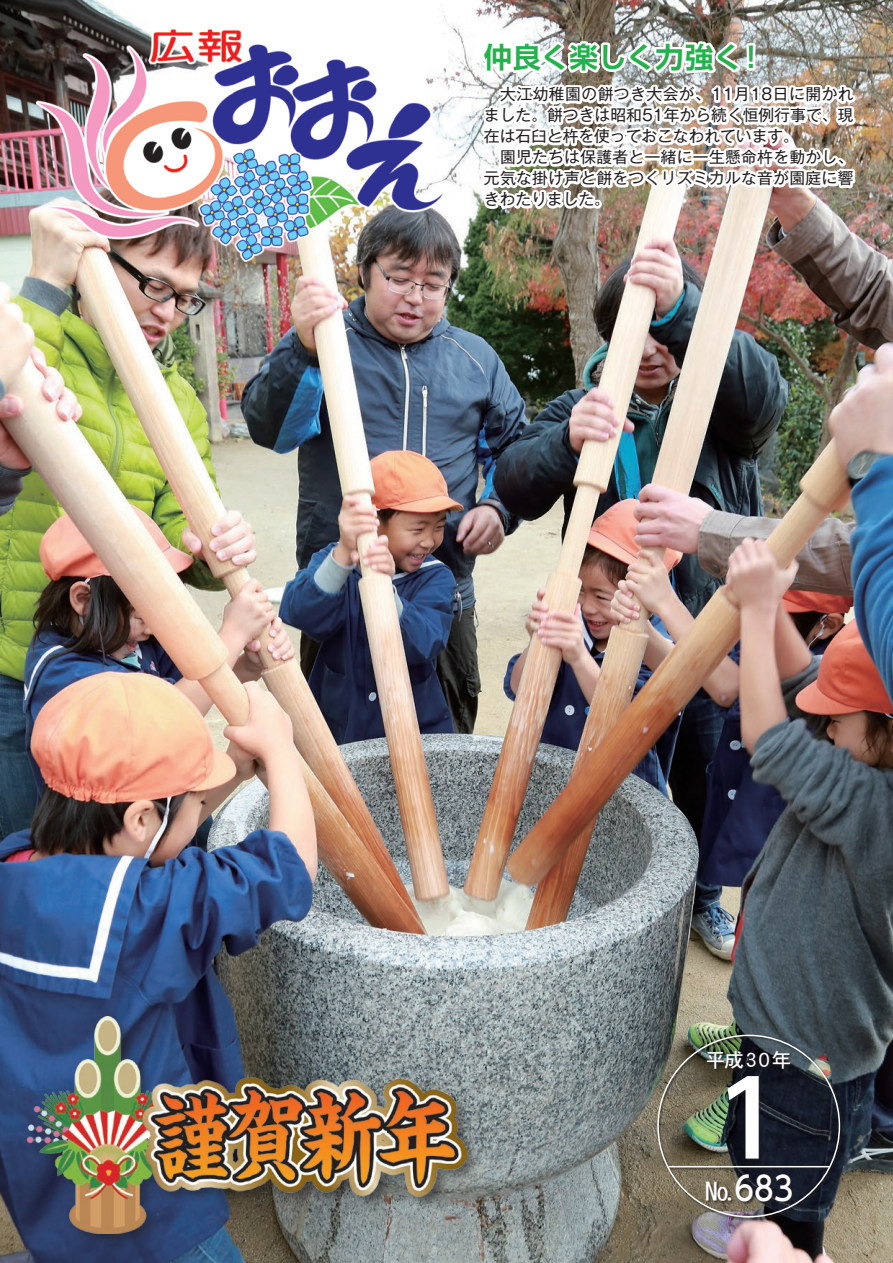
<style>
.page{position:relative;width:893px;height:1263px;background:#fff}
.page>*{position:absolute;margin:0;border:0;box-sizing:border-box;transform-origin:0 0}
.t1{font:500 103.95px "UD Shin Go Pr 6 N";color:#fff;scale:1.05 1}
.t2{font:500 33px "UD Shin Go Pr 6 N";color:#fff;scale:.9 1}
.t3{font:700 28.5px "Shin Go Pr 6 N De";letter-spacing:.01em;color:#23b24b}
.t4{font:27px "DFHS Gothic Std W5";color:#fff}
.t5{font:19.5px "DFHS Gothic Std W5";letter-spacing:-.12em;color:#fff}
.t6{font:15.75px/21px "Gothic MB101 Pr 6 N";letter-spacing:.02em;color:#231f20}
</style>
<div class="page">
<img style="left:0;top:0;width:893px;height:1263px">
<div style="left:26px;top:1015px;width:455px;height:233px;background:#231f20;opacity:.5"></div>
<img style="left:27px;top:1017px;width:440px;height:217px">
<div style="left:657px;top:1034px;width:187px;height:187px;background:#231f20;opacity:.75"></div>
<hr style="left:668px;top:1166px;width:162px;height:1px;background:#fff">
<div style="left:727px;top:1076px;width:35px;height:85px;background:#231f20;opacity:.75"></div>
<div style="left:707px;top:1051px;width:87px;height:21px;background:#231f20;opacity:.75"></div>
<div style="left:705px;top:1174px;width:90px;height:30px;background:#231f20;opacity:.75"></div>
<img style="left:36px;top:28px;width:409px;height:233px">
<img style="left:436px;top:37px;width:424px;height:219px">
<div style="left:593px;top:200px;width:9px;height:9px;border:5px solid #fff;border-radius:50%"></div>
<div style="left:593px;top:200px;width:8px;height:8px;border:5px solid #fff;border-radius:50%"></div>
<h3 class="t3" style="left:484px;top:34px;width:260px">仲良く楽しく力強く</h3>
<p class="t6" style="left:484px;top:83px;width:371px">　大江幼稚園の餅つき大会が、11月18日に開かれました。餅つきは昭和51年から続く恒例行事で、現在は石臼と杵を使っておこなわれています。<br>　園児たちは保護者と一緒に一生懸命杵を動かし、元気な掛け声と餅をつくリズミカルな音が園庭に響きわたりました。</p>
<h3 class="t3" style="left:737px;top:34px;width:30px">!</h3>
<p class="t5" style="left:706px;top:1049px;width:87px">平成３０年</p>
<h1 class="t1" style="left:713px;top:1035px;width:70px">1</h1>
<h2 class="t2" style="left:734px;top:1161px;width:67px">683</h2>
<h3 class="t4" style="left:705px;top:1176px;width:28px">No</h3>
</div>
